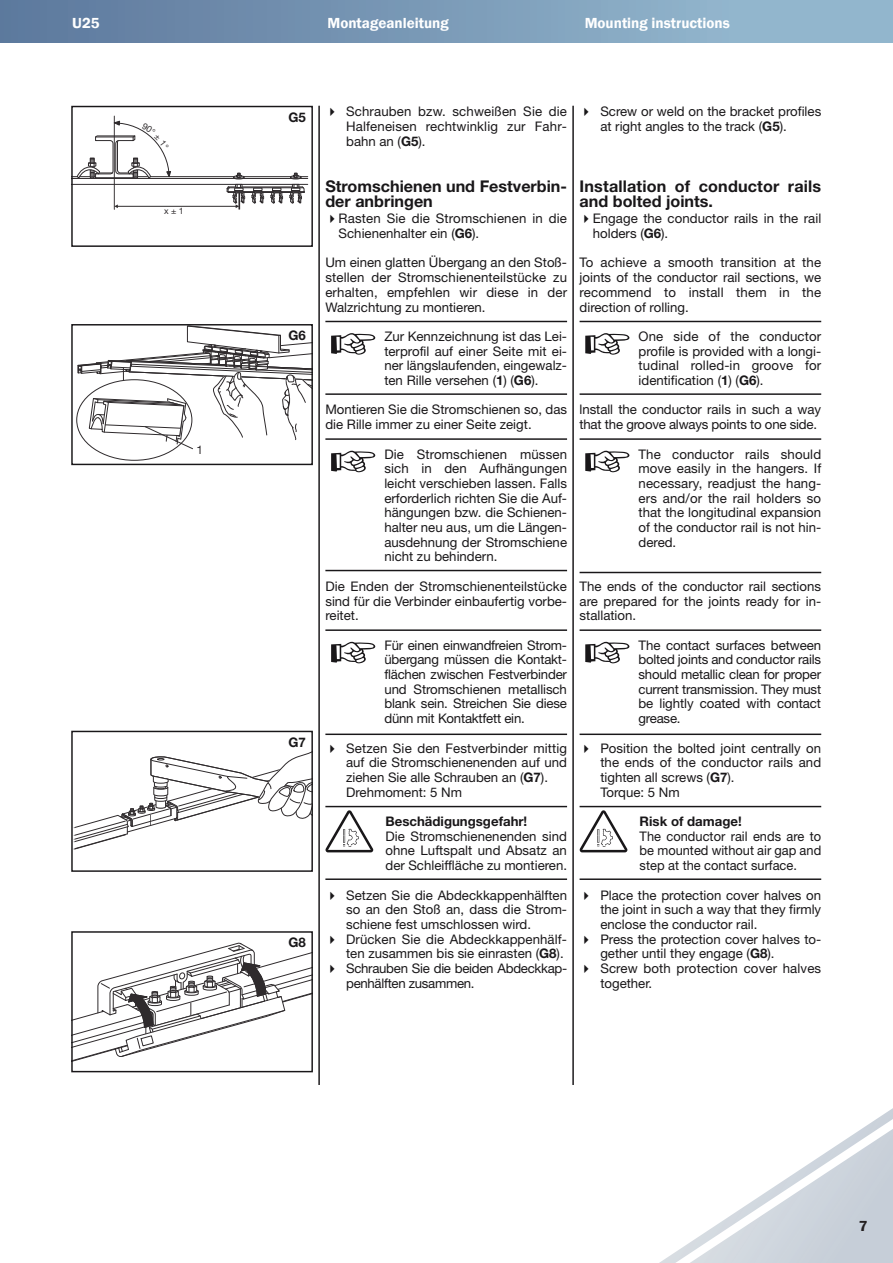
<style>
.page{position:relative;width:893px;height:1263px;background:#fff}
.page>*{position:absolute;margin:0;border:0;box-sizing:border-box;transform-origin:0 0}
.t1{font:700 16.2px/14.7px "Helvetica Neue LT";color:#191719}
.t2{font:600 15px "Franklin Gothic";color:#fff}
.t3{font:600 15px "Franklin Gothic";color:#231f20}
.t4{font:13.2px/14.7px "Helvetica Neue LT";color:#191719;text-align:justify}
.t5{font:700 13.2px "Helvetica Neue LT";color:#191719}
.t6{font:11.7px "Helvetica Neue LT55 Roman";color:#2f2b2d}
.t7{font:8.85px "Helvetica Neue LT55 Roman";color:#2f2b2d}
.s1{font-weight:700}
</style>
<div class="page">
<div style="left:0;top:0;width:893px;height:43px;background:linear-gradient(to right,#5d789d,#9abed4)"></div>
<svg style="left:659px;top:1108px;width:234px;height:155px"></svg>
<hr style="left:580px;top:321px;width:241px;height:1px;background:#191719">
<hr style="left:580px;top:393px;width:241px;height:2px;background:#191719">
<hr style="left:580px;top:438px;width:241px;height:2px;background:#191719">
<hr style="left:580px;top:572px;width:241px;height:1px;background:#191719">
<hr style="left:580px;top:629px;width:241px;height:2px;background:#191719">
<hr style="left:580px;top:733px;width:241px;height:2px;background:#191719">
<hr style="left:580px;top:806px;width:241px;height:1px;background:#191719">
<hr style="left:580px;top:878px;width:241px;height:2px;background:#191719">
<hr style="left:573px;top:106px;width:1px;height:979px;background:#191719">
<hr style="left:325px;top:321px;width:242px;height:1px;background:#191719">
<hr style="left:325px;top:393px;width:242px;height:2px;background:#191719">
<hr style="left:325px;top:438px;width:242px;height:2px;background:#191719">
<hr style="left:325px;top:570px;width:242px;height:1px;background:#191719">
<hr style="left:325px;top:629px;width:242px;height:2px;background:#191719">
<hr style="left:325px;top:733px;width:242px;height:2px;background:#191719">
<hr style="left:325px;top:806px;width:242px;height:1px;background:#191719">
<hr style="left:325px;top:878px;width:242px;height:2px;background:#191719">
<hr style="left:319px;top:106px;width:1px;height:979px;background:#191719">
<svg style="left:77px;top:326px;width:234px;height:123px"></svg>
<div style="left:71px;top:324px;width:242px;height:141px;border:1px solid #191719"></div>
<svg style="left:73px;top:751px;width:238px;height:99px"></svg>
<div style="left:71px;top:731px;width:242px;height:141px;border:1px solid #191719"></div>
<svg style="left:73px;top:943px;width:238px;height:119px"></svg>
<div style="left:71px;top:931px;width:242px;height:141px;border:1px solid #191719"></div>
<hr style="left:72px;top:184px;width:236px;height:1px;background:#2f2b2d">
<hr style="left:72px;top:178px;width:236px;height:1px;background:#2f2b2d">
<hr style="left:133px;top:176px;width:175px;height:1px;background:#2f2b2d">
<hr style="left:114px;top:116px;width:1px;height:93px;background:#2f2b2d">
<hr style="left:117px;top:206px;width:120px;height:1px;background:#2f2b2d">
<svg style="left:114px;top:204px;width:4px;height:4px"></svg>
<svg style="left:226px;top:173px;width:79px;height:36px"></svg>
<div style="left:71px;top:106px;width:242px;height:141px;border:1px solid #191719"></div>
<svg style="left:72px;top:121px;width:99px;height:57px"></svg>
<p class="t2" style="left:72px;top:14px;width:29px">U25</p>
<p class="t2" style="left:327px;top:14px;width:123px">Montageanleitung</p>
<p class="t2" style="left:585px;top:14px;width:147px">Mounting instructions</p>
<p class="t7" style="left:164px;top:208px;width:21px">x±1</p>
<p class="t6" style="left:196px;top:446px;width:8px">1</p>
<p class="t5" style="left:289px;top:109px;width:19px">G5</p>
<p class="t5" style="left:289px;top:327px;width:19px">G6</p>
<p class="t5" style="left:289px;top:734px;width:19px">G7</p>
<p class="t5" style="left:289px;top:934px;width:19px">G8</p>
<p class="t4" style="left:346px;top:104px;width:222px">Schrauben bzw. schweißen Sie die Halfeneisen rechtwinklig zur Fahr&shy;bahn an (<span class="s1">G5</span>).</p>
<p class="t1" style="left:325px;top:178px;width:243px">Stromschienen und Festverbin&shy;der anbringen</p>
<p class="t4" style="left:339px;top:211px;width:230px">Rasten Sie die Stromschienen in die<br>Schienenhalter ein (<span class="s1">G6</span>).</p>
<p class="t4" style="left:325px;top:255px;width:243px">Um einen glatten Übergang an den Stoß&shy;stellen der Stromschienenteilstücke zu erhalten, empfehlen wir diese in der Walzrichtung zu montieren.</p>
<p class="t4" style="left:384px;top:329px;width:184px">Zur Kennzeichnung ist das Lei&shy;terprofil auf einer Seite mit ei&shy;ner längslaufenden, eingewalz&shy;ten Rille versehen (<span class="s1">1</span>) (<span class="s1">G6</span>).</p>
<p class="t4" style="left:325px;top:402px;width:243px">Montieren Sie die Stromschienen so, das die Rille immer zu einer Seite zeigt.</p>
<p class="t4" style="left:384px;top:446px;width:184px">Die Stromschienen müssen sich in den Aufhängungen leicht verschieben lassen. Falls erforderlich richten Sie die Auf&shy;hängungen bzw. die Schienen&shy;halter neu aus, um die Längen&shy;ausdehnung der Stromschiene nicht zu behindern.</p>
<p class="t4" style="left:325px;top:579px;width:243px">Die Enden der Stromschienenteilstücke sind für die Verbinder einbaufertig vorbe&shy;reitet.</p>
<p class="t4" style="left:384px;top:637px;width:184px">Für einen einwandfreien Strom&shy;übergang müssen die Kontakt&shy;flächen zwischen Festverbinder und Stromschienen metallisch blank sein. Streichen Sie diese dünn mit Kontaktfett ein.</p>
<p class="t4" style="left:346px;top:740px;width:222px;text-align:left">Setzen Sie den Festverbinder mittig auf die Stromschienenenden auf und ziehen Sie alle Schrauben an (<span class="s1">G7</span>).<br>Drehmoment: 5 Nm</p>
<p class="t5" style="left:385px;top:813px;width:143px">Beschädigungsgefahr!</p>
<p class="t4" style="left:385px;top:828px;width:183px">Die Stromschienenenden sind ohne Luftspalt und Absatz an der Schleiffläche zu montieren.</p>
<p class="t4" style="left:346px;top:887px;width:223px;text-align:left">Setzen Sie die Abdeckkappenhälften so an den Stoß an, dass die Strom&shy;schiene fest umschlossen wird.<br>Drücken Sie die Abdeckkappenhälf&shy;ten zusammen bis sie einrasten (<span class="s1">G8</span>).<br>Schrauben Sie die beiden Abdeckkap&shy;penhälften zusammen.</p>
<p class="t4" style="left:600px;top:104px;width:222px">Screw or weld on the bracket profiles at right angles to the track (<span class="s1">G5</span>).</p>
<p class="t1" style="left:580px;top:178px;width:243px">Installation of conductor rails and bolted joints.</p>
<p class="t4" style="left:593px;top:211px;width:230px">Engage the conductor rails in the rail holders (<span class="s1">G6</span>).</p>
<p class="t4" style="left:580px;top:255px;width:243px">To achieve a smooth transition at the joints of the conductor rail sections, we recommend to install them in the direction of rolling.</p>
<p class="t4" style="left:638px;top:329px;width:184px">One side of the conductor profile is provided with a longi&shy;tudinal rolled-in groove for identification (<span class="s1">1</span>) (<span class="s1">G6</span>).</p>
<p class="t4" style="left:580px;top:402px;width:243px">lnstall the conductor rails in such a way that the groove always points to one side.</p>
<p class="t4" style="left:638px;top:446px;width:184px">The conductor rails should move easily in the hangers. If necessary, readjust the hang&shy;ers and/or the rail holders so that the longitudinal expansion of the conductor rail is not hin&shy;dered.</p>
<p class="t4" style="left:580px;top:579px;width:243px">The ends of the conductor rail sections are prepared for the joints ready for in&shy;stallation.</p>
<p class="t4" style="left:638px;top:637px;width:184px">The contact surfaces between bolted joints and conductor rails should metallic clean for proper current transmission. They must be lightly coated with contact grease.</p>
<p class="t4" style="left:600px;top:740px;width:222px;text-align:left">Position the bolted joint centrally on the ends of the conductor rails and tighten all screws (<span class="s1">G7</span>).<br>Torque: 5 Nm</p>
<p class="t5" style="left:640px;top:813px;width:104px">Risk of damage!</p>
<p class="t4" style="left:640px;top:828px;width:183px">The conductor rail ends are to be mounted without air gap and step at the contact surface.</p>
<p class="t4" style="left:600px;top:887px;width:222px;text-align:left">Place the protection cover halves on the joint in such a way that they firmly enclose the conductor rail.<br>Press the protection cover halves to&shy;gether until they engage (<span class="s1">G8</span>).<br>Screw both protection cover halves together.</p>
<p class="t3" style="left:859px;top:1217px;width:10px">7</p>
</div>
